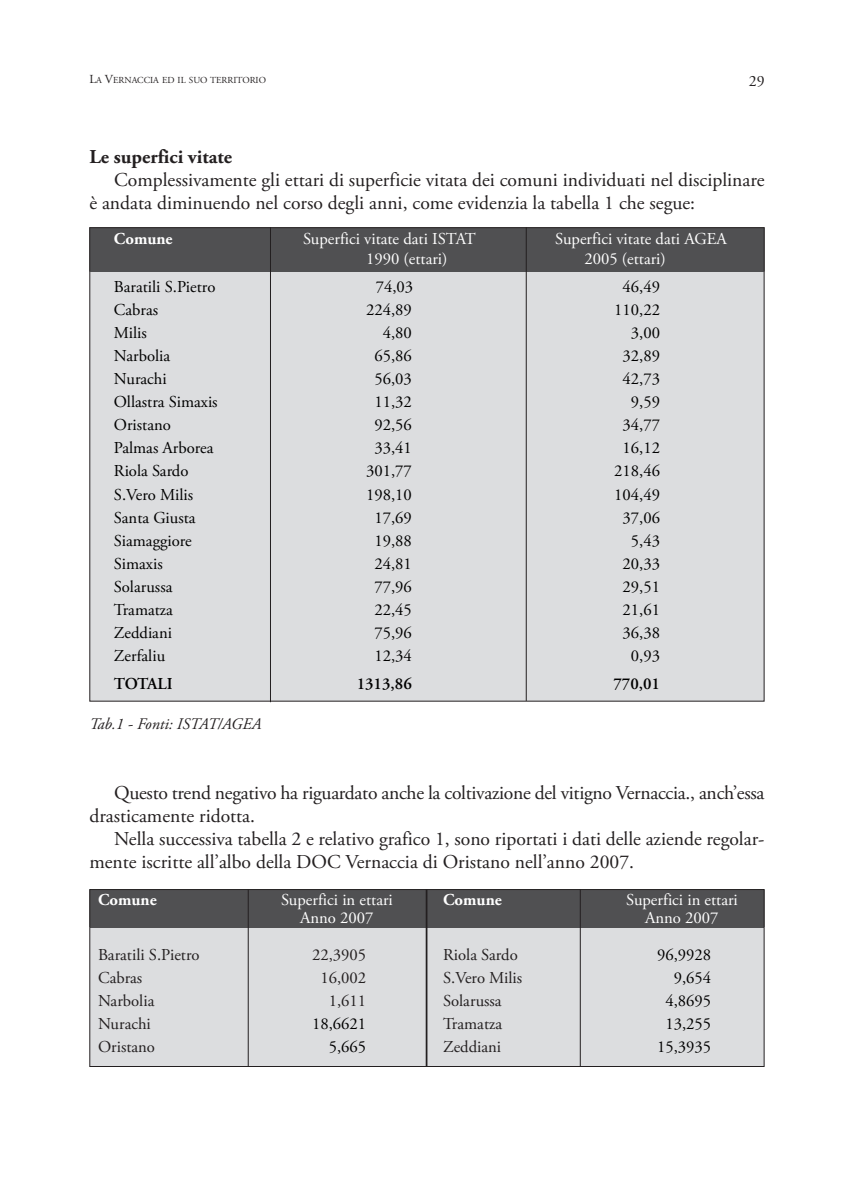
<style>
.page{position:relative;width:844px;height:1191px;background:#fff}
.page>*{position:absolute;margin:0;border:0;box-sizing:border-box;transform-origin:0 0}
.t1{font:19.6px/23.1px "Adobe Garamond Pro";color:#231f20}
.t2{font:700 19.6px "Adobe Garamond Pro";color:#231f20}
.t3{font:16.62px "Adobe Garamond Pro";color:#000}
.t4{font:16.62px/17.5px "Adobe Garamond Pro";color:#fff;text-align:center}
.t5{font:16.62px "Adobe Garamond Pro";color:#231f20}
.t6{font:600 16.62px "Adobe Garamond Pro";color:#000}
.t7{font:700 16.62px "Adobe Garamond Pro";color:#fff}
.t8{font:italic 16.1px "Adobe Garamond Pro";color:#231f20}
.t9{font:15.75px "Adobe Garamond Pro";color:#231f20}
.t10{font:9.1px "Adobe Garamond Pro";color:#231f20}
.s1{font-size:12.25px}
</style>
<div class="page">
<div style="left:90px;top:927px;width:673px;height:139px;background:#dcdddf"></div>
<div style="left:90px;top:890px;width:673px;height:37px;background:#505052"></div>
<div style="left:89px;top:889px;width:675px;height:178px;border:1px solid #231f20"></div>
<div style="left:90px;top:271px;width:673px;height:429px;background:#dcdddf"></div>
<div style="left:89px;top:227px;width:675px;height:44px;background:#505052"></div>
<hr style="left:270px;top:227px;width:1px;height:475px;background:#231f20">
<hr style="left:525px;top:227px;width:1px;height:474px;background:#231f20">
<hr style="left:248px;top:889px;width:1px;height:178px;background:#231f20">
<hr style="left:579px;top:889px;width:1px;height:178px;background:#231f20">
<hr style="left:425px;top:889px;width:2px;height:178px;background:#231f20">
<p class="t10" style="left:89px;top:77px;width:178px"><span class="s1">L</span>A <span class="s1">V</span>ERNACCIA ED IL SUO TERRITORIO</p>
<p class="t9" style="left:748px;top:75px;width:17px">29</p>
<p class="t2" style="left:89px;top:149px;width:144px">Le superfici vitate</p>
<p class="t1" style="left:89px;top:170px;width:676px;text-indent:25px">Complessivamente gli ettari di superficie vitata dei comuni individuati nel disciplinare è andata diminuendo nel corso degli anni, come evidenzia la tabella 1 che segue:</p>
<p class="t7" style="left:114px;top:232px;width:60px">Comune</p>
<p class="t4" style="left:303px;top:232px;width:174px">Superfici vitate dati ISTAT</p>
<p class="t4" style="left:555px;top:232px;width:173px">Superfici vitate dati AGEA</p>
<p class="t4" style="left:366px;top:251px;width:83px">1990 (ettari)</p>
<p class="t4" style="left:584px;top:251px;width:83px">2005 (ettari)</p>
<p class="t3" style="left:114px;top:280px;width:103px">Baratili S.Pietro</p>
<p class="t3" style="left:375px;top:280px;width:39px">74,03</p>
<p class="t3" style="left:622px;top:280px;width:39px">46,49</p>
<p class="t3" style="left:114px;top:303px;width:46px">Cabras</p>
<p class="t3" style="left:366px;top:303px;width:47px">224,89</p>
<p class="t3" style="left:614px;top:303px;width:47px">110,22</p>
<p class="t3" style="left:114px;top:326px;width:34px">Milis</p>
<p class="t3" style="left:382px;top:326px;width:31px">4,80</p>
<p class="t3" style="left:630px;top:326px;width:31px">3,00</p>
<p class="t3" style="left:114px;top:349px;width:58px">Narbolia</p>
<p class="t3" style="left:374px;top:349px;width:39px">65,86</p>
<p class="t3" style="left:622px;top:349px;width:39px">32,89</p>
<p class="t3" style="left:114px;top:372px;width:54px">Nurachi</p>
<p class="t3" style="left:374px;top:372px;width:39px">56,03</p>
<p class="t3" style="left:622px;top:372px;width:39px">42,73</p>
<p class="t3" style="left:114px;top:395px;width:105px">Ollastra Simaxis</p>
<p class="t3" style="left:374px;top:395px;width:39px">11,32</p>
<p class="t3" style="left:630px;top:395px;width:31px">9,59</p>
<p class="t3" style="left:114px;top:418px;width:58px">Oristano</p>
<p class="t3" style="left:374px;top:418px;width:39px">92,56</p>
<p class="t3" style="left:622px;top:418px;width:39px">34,77</p>
<p class="t3" style="left:114px;top:441px;width:101px">Palmas Arborea</p>
<p class="t3" style="left:374px;top:441px;width:39px">33,41</p>
<p class="t3" style="left:622px;top:441px;width:39px">16,12</p>
<p class="t3" style="left:114px;top:464px;width:76px">Riola Sardo</p>
<p class="t3" style="left:366px;top:464px;width:47px">301,77</p>
<p class="t3" style="left:614px;top:464px;width:47px">218,46</p>
<p class="t3" style="left:114px;top:488px;width:81px">S.Vero Milis</p>
<p class="t3" style="left:366px;top:488px;width:47px">198,10</p>
<p class="t3" style="left:614px;top:488px;width:47px">104,49</p>
<p class="t3" style="left:114px;top:511px;width:83px">Santa Giusta</p>
<p class="t3" style="left:374px;top:511px;width:39px">17,69</p>
<p class="t3" style="left:622px;top:511px;width:39px">37,06</p>
<p class="t3" style="left:114px;top:534px;width:79px">Siamaggiore</p>
<p class="t3" style="left:374px;top:534px;width:39px">19,88</p>
<p class="t3" style="left:630px;top:534px;width:31px">5,43</p>
<p class="t3" style="left:114px;top:557px;width:50px">Simaxis</p>
<p class="t3" style="left:374px;top:557px;width:39px">24,81</p>
<p class="t3" style="left:622px;top:557px;width:39px">20,33</p>
<p class="t3" style="left:114px;top:580px;width:60px">Solarussa</p>
<p class="t3" style="left:374px;top:580px;width:39px">77,96</p>
<p class="t3" style="left:622px;top:580px;width:39px">29,51</p>
<p class="t3" style="left:114px;top:603px;width:60px">Tramatza</p>
<p class="t3" style="left:374px;top:603px;width:39px">22,45</p>
<p class="t3" style="left:622px;top:603px;width:39px">21,61</p>
<p class="t3" style="left:114px;top:626px;width:60px">Zeddiani</p>
<p class="t3" style="left:374px;top:626px;width:39px">75,96</p>
<p class="t3" style="left:622px;top:626px;width:39px">36,38</p>
<p class="t3" style="left:114px;top:649px;width:53px">Zerfaliu</p>
<p class="t3" style="left:374px;top:649px;width:39px">12,34</p>
<p class="t3" style="left:630px;top:649px;width:31px">0,93</p>
<p class="t6" style="left:114px;top:677px;width:60px">TOTALI</p>
<p class="t6" style="left:356px;top:677px;width:57px">1313,86</p>
<p class="t6" style="left:613px;top:677px;width:48px">770,01</p>
<p class="t8" style="left:89px;top:717px;width:173px">Tab.1 - Fonti: ISTAT/AGEA</p>
<p class="t1" style="left:89px;top:782px;width:676px;text-indent:25px">Questo trend negativo ha riguardato anche la coltivazione del vitigno Vernaccia., anch’essa drasticamente ridotta.</p>
<p class="t1" style="left:89px;top:829px;width:676px;text-indent:25px">Nella successiva tabella 2 e relativo grafico 1, sono riportati i dati delle aziende regolar&shy;mente iscritte all’albo della DOC Vernaccia di Oristano nell’anno 2007.</p>
<p class="t7" style="left:98px;top:893px;width:60px">Comune</p>
<p class="t4" style="left:281px;top:893px;width:113px">Superfici in ettari<br>Anno 2007</p>
<p class="t5" style="left:98px;top:948px;width:103px">Baratili S.Pietro</p>
<p class="t5" style="left:312px;top:948px;width:56px">22,3905</p>
<p class="t5" style="left:98px;top:971px;width:46px">Cabras</p>
<p class="t5" style="left:320px;top:971px;width:47px">16,002</p>
<p class="t5" style="left:98px;top:994px;width:58px">Narbolia</p>
<p class="t5" style="left:329px;top:994px;width:39px">1,611</p>
<p class="t5" style="left:98px;top:1017px;width:54px">Nurachi</p>
<p class="t3" style="left:312px;top:1017px;width:56px">18,6621</p>
<p class="t5" style="left:98px;top:1040px;width:58px">Oristano</p>
<p class="t3" style="left:329px;top:1040px;width:39px">5,665</p>
<p class="t7" style="left:443px;top:893px;width:60px">Comune</p>
<p class="t4" style="left:626px;top:893px;width:113px">Superfici in ettari<br>Anno 2007</p>
<p class="t5" style="left:443px;top:948px;width:76px">Riola Sardo</p>
<p class="t3" style="left:657px;top:948px;width:56px">96,9928</p>
<p class="t5" style="left:443px;top:971px;width:81px">S.Vero Milis</p>
<p class="t3" style="left:673px;top:971px;width:39px">9,654</p>
<p class="t5" style="left:443px;top:994px;width:60px">Solarussa</p>
<p class="t3" style="left:665px;top:994px;width:47px">4,8695</p>
<p class="t5" style="left:443px;top:1017px;width:60px">Tramatza</p>
<p class="t3" style="left:665px;top:1017px;width:47px">13,255</p>
<p class="t5" style="left:443px;top:1040px;width:60px">Zeddiani</p>
<p class="t3" style="left:657px;top:1040px;width:56px">15,3935</p>
</div>
